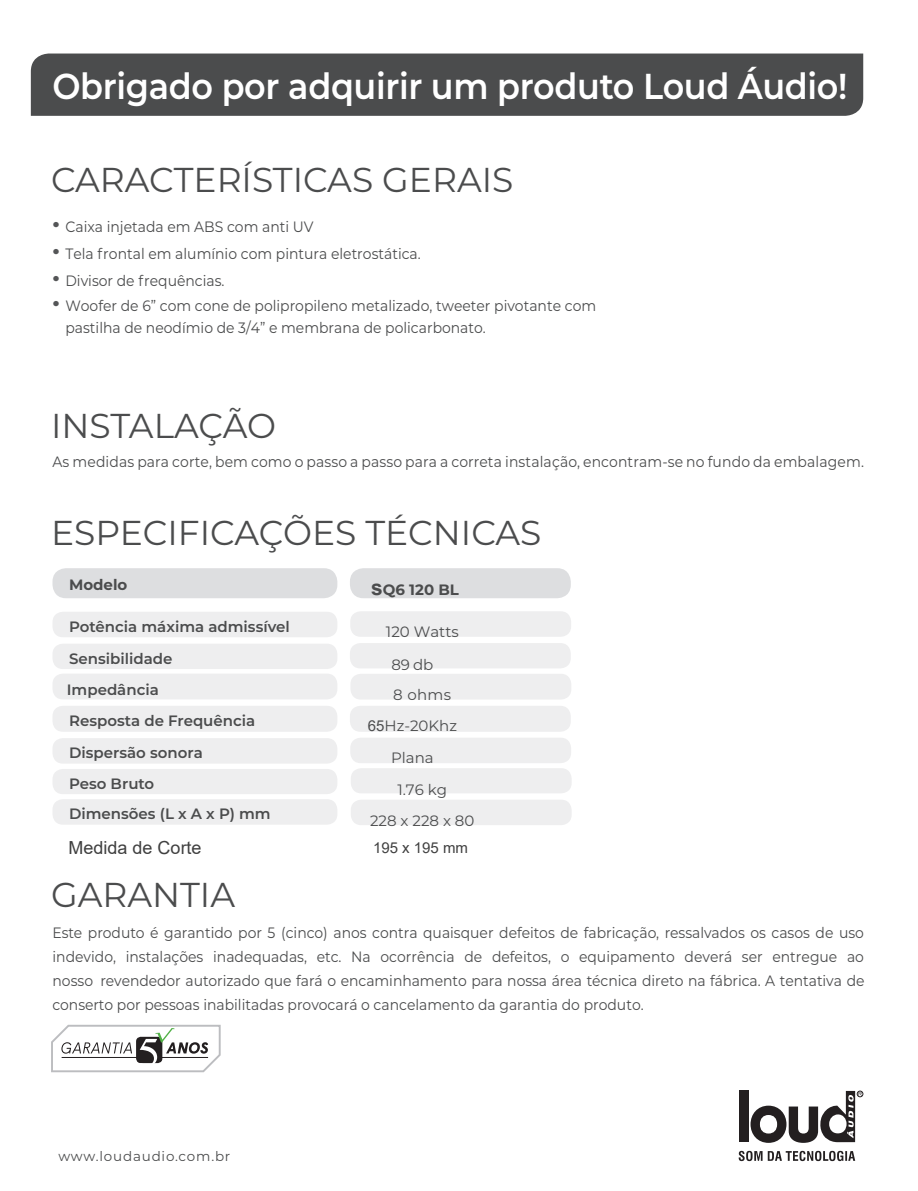
<style>
.page{position:relative;width:918px;height:1191px;background:#fff}
.page>*{position:absolute;margin:0;border:0;box-sizing:border-box;transform-origin:0 0}
.t1{font:600 36px "Montserrat";letter-spacing:-.01em;color:#fff;scale:.93 1}
.t2{font:34.5px "Montserrat";color:#4b4c4d}
.t3{font:18px "Arial";color:#404040}
.t4{font:15px/24px "Montserrat";color:#4b4c4d;scale:.93 1}
.t5{font:600 15px "Montserrat";color:#4b4c4d}
.t6{font:15px/32.2px "Montserrat";color:#4b4c4d}
.t7{font:700 15px "Montserrat";color:#4b4c4d}
.t8{font:15px "Arial";color:#404040}
.t9{font:13.5px "Montserrat";letter-spacing:.06em;color:#4b4c4d}
.s1{font-family:"Wigrum";font-weight:700;font-size:22.5px;color:#545557}
.s2{font-family:"Arial";font-size:21px}
.s3{font-family:"Arial"}
</style>
<div class="page">
<div style="left:739px;top:1091px;width:9px;height:51px;background:#231f20"></div>
<svg style="left:739px;top:1150px;width:116px;height:11px"></svg>
<div style="left:857px;top:1090px;width:6px;height:7px;border:1px solid #231f20;border-radius:50%"></div>
<svg style="left:751px;top:1091px;width:111px;height:51px"></svg>
<div style="left:350px;top:568px;width:221px;height:30px;background:#dddee0;border-radius:13px"></div>
<div style="left:350px;top:706px;width:221px;height:25px;background:#eeeeef;border-radius:10px"></div>
<div style="left:350px;top:643px;width:221px;height:25px;background:#eeeeef;border-radius:10px"></div>
<div style="left:52px;top:568px;width:285px;height:30px;background:#dddee0;border-radius:13px"></div>
<div style="left:52px;top:706px;width:285px;height:25px;background:#eeeeef;border-radius:10px"></div>
<div style="left:52px;top:643px;width:285px;height:26px;background:#eeeeef;border-radius:10px"></div>
<div style="left:52px;top:612px;width:285px;height:25px;background:#eeeeef;border-radius:10px"></div>
<div style="left:52px;top:673px;width:285px;height:26px;background:#eeeeef;border-radius:10px"></div>
<div style="left:52px;top:799px;width:285px;height:25px;background:#eeeeef;border-radius:10px"></div>
<div style="left:52px;top:769px;width:285px;height:25px;background:#eeeeef;border-radius:11px"></div>
<div style="left:350px;top:611px;width:221px;height:26px;background:#eeeeef;border-radius:10px"></div>
<div style="left:350px;top:674px;width:221px;height:25px;background:#eeeeef;border-radius:10px"></div>
<div style="left:351px;top:799px;width:221px;height:26px;background:#eeeeef;border-radius:10px"></div>
<div style="left:351px;top:768px;width:221px;height:25px;background:#eeeeef;border-radius:11px"></div>
<div style="left:52px;top:738px;width:285px;height:25px;background:#eeeeef;border-radius:10px"></div>
<div style="left:350px;top:737px;width:221px;height:26px;background:#eeeeef;border-radius:10px"></div>
<svg style="left:51px;top:1024px;width:170px;height:49px"></svg>
<div style="left:31px;top:54px;width:832px;height:62px;background:#4b4c4d"></div>
<h1 class="t1" style="left:52px;top:61px;width:856px">Obrigado por adquirir um produto Loud Áudio!</h1>
<h2 class="t2" style="left:51px;top:156px;width:464px">CARACTERÍSTICAS GERAIS</h2>
<p class="t4" style="left:52px;top:214px;width:282px"><span class="s1">•</span> Caixa injetada em ABS com anti UV</p>
<p class="t4" style="left:52px;top:241px;width:398px"><span class="s1">•</span> Tela frontal em alumínio com pintura eletrostática.</p>
<p class="t4" style="left:52px;top:268px;width:187px"><span class="s1">•</span> Divisor de frequências.</p>
<p class="t4" style="left:65px;top:295px;width:572px;line-height:21px;text-indent:-13px"><span class="s1">•</span> Woofer de 6” com cone de polipropileno metalizado, tweeter pivotante com pastilha de neodímio de 3/4” e membrana de policarbonato.</p>
<h2 class="t2" style="left:51px;top:402px;width:226px">INSTALAÇÃO</h2>
<p class="t4" style="left:52px;top:449px;width:874px">As medidas para corte, bem como o passo a passo para a correta instalação, encontram-se no fundo da embalagem.</p>
<h2 class="t2" style="left:51px;top:509px;width:492px">ESPECIFICAÇÕES TÉCNICAS</h2>
<p class="t7" style="left:69px;top:574px;width:60px">Modelo</p>
<p class="t7" style="left:371px;top:579px;width:89px"><span class="s2">s</span>Q6 120 BL</p>
<p class="t6" style="left:392px;top:615px;width:69px;text-indent:-6px">120 Watts<br>89 db</p>
<p class="t6" style="left:393px;top:678px;width:59px">8 ohms</p>
<p class="t6" style="left:368px;top:709px;width:91px"><span class="s3">65</span>Hz-20Khz</p>
<p class="t6" style="left:391px;top:741px;width:44px">Plana</p>
<p class="t6" style="left:397px;top:772px;width:51px">1.76 kg</p>
<p class="t6" style="left:370px;top:804px;width:106px">228 x 228 x 80</p>
<p class="t5" style="left:69px;top:616px;width:222px">Potência máxima admissível</p>
<p class="t5" style="left:69px;top:647px;width:105px">Sensibilidade</p>
<p class="t5" style="left:67px;top:678px;width:94px">Impedância</p>
<p class="t5" style="left:69px;top:710px;width:188px">Resposta de Frequência</p>
<p class="t5" style="left:69px;top:742px;width:135px">Dispersão sonora</p>
<p class="t5" style="left:69px;top:773px;width:87px">Peso Bruto</p>
<p class="t5" style="left:69px;top:803px;width:203px">Dimensões (L x A x P) mm</p>
<p class="t3" style="left:69px;top:835px;width:135px">Medida de Corte</p>
<p class="t8" style="left:373px;top:837px;width:97px">195 x 195 mm</p>
<h2 class="t2" style="left:51px;top:870px;width:186px">GARANTIA</h2>
<p class="t4" style="left:52px;top:920px;width:875px;text-align:justify">Este produto é garantido por 5 (cinco) anos contra quaisquer defeitos de fabricação, ressalvados os casos de uso indevido, instalações inadequadas, etc. Na ocorrência de defeitos, o equipamento deverá ser entregue ao nosso revendedor autorizado que fará o encaminhamento para nossa área técnica direto na fábrica. A tentativa de conserto por pessoas inabilitadas provocará o cancelamento da garantia do produto.</p>
<p class="t9" style="left:58px;top:1146px;width:174px">www.loudaudio.com.br</p>
</div>
